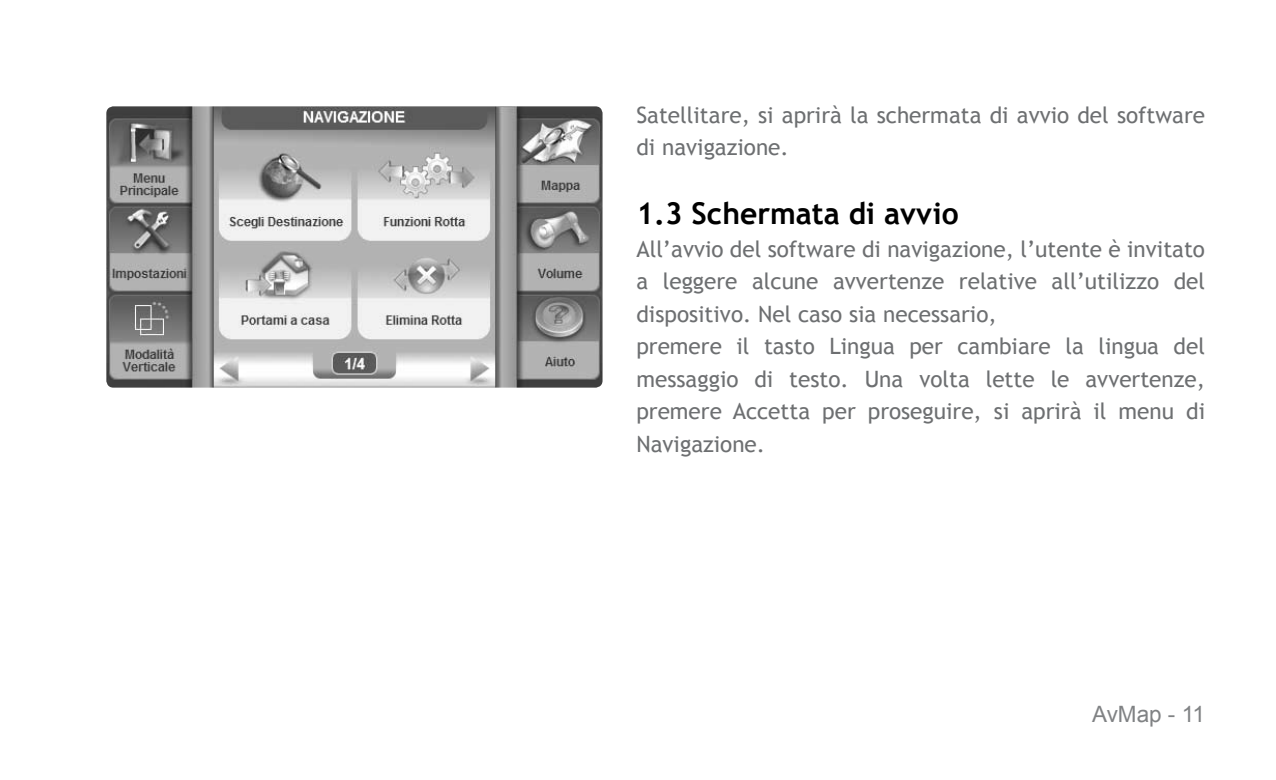
<style>
.page{position:relative;width:1276px;height:780px;background:#fff}
.page>*{position:absolute;margin:0;border:0;box-sizing:border-box;transform-origin:0 0}
.t1{font:700 30px "Trebuchet MS";color:#000}
.t2{font:22.5px/32.5px "Trebuchet MS";color:#6d6f71}
.t3{font:22.5px "Arial";color:#808284}
</style>
<div class="page">
<img style="left:106px;top:106px;width:496px;height:281px;border-radius:7px">
<p class="t2" style="left:636px;top:99px;width:570px">Satellitare, si aprirà la schermata di avvio del software di navigazione.</p>
<h1 class="t1" style="left:636px;top:194px;width:324px">1.3 Schermata di avvio</h1>
<p class="t2" style="left:636px;top:233px;width:570px">All’avvio del software di navigazione, l’utente è invitato a leggere alcune avvertenze relative all’utilizzo del dispositivo. Nel caso sia necessario,<br>premere il tasto Lingua per cambiare la lingua del messaggio di testo. Una volta lette le avvertenze, premere Accetta per proseguire, si aprirà il menu di Navigazione.</p>
<p class="t3" style="left:1092px;top:699px;width:114px">AvMap - 11</p>
</div>
